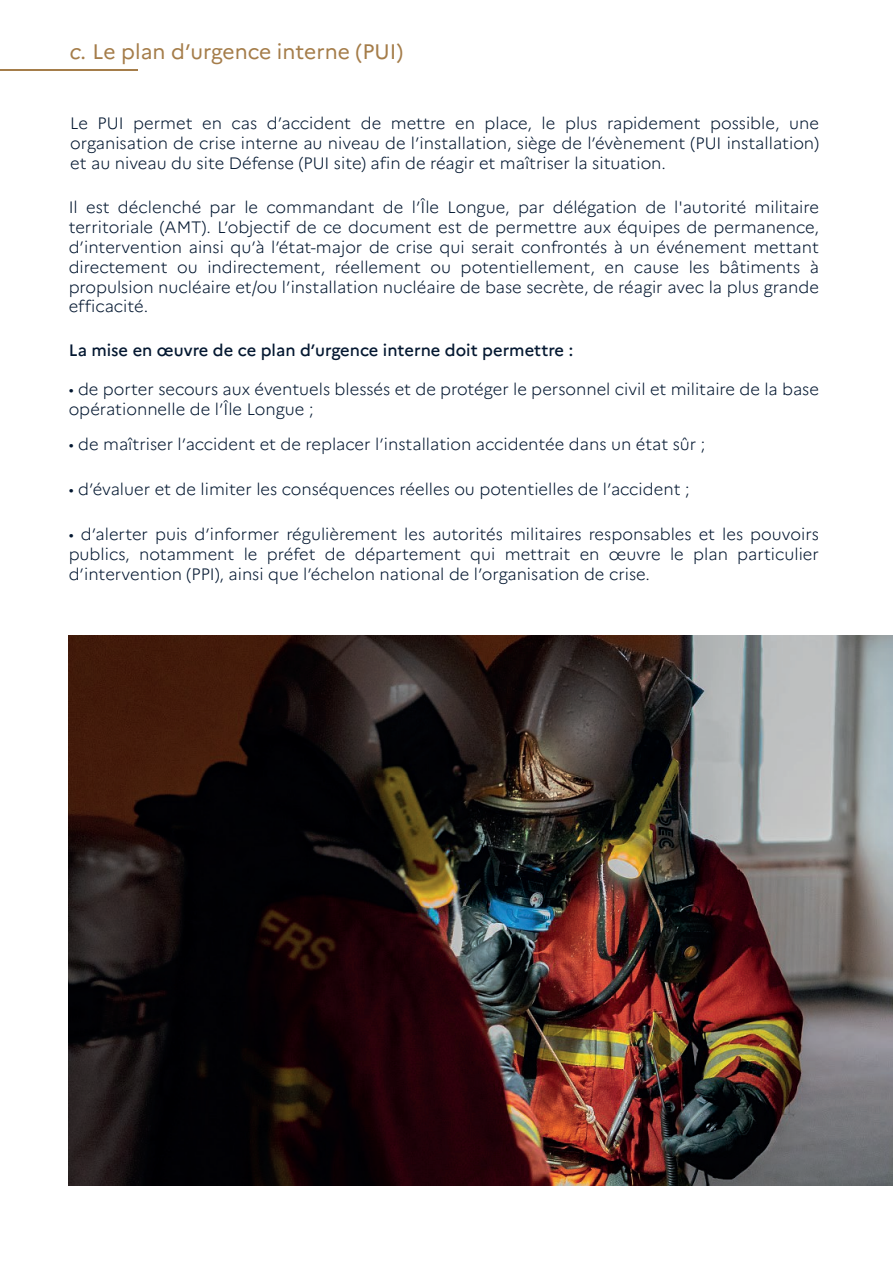
<style>
.page{position:relative;width:893px;height:1263px;background:#fff}
.page>*{position:absolute;margin:0;border:0;box-sizing:border-box;transform-origin:0 0}
.t1{font:21px "Marianne";color:#a57d4a}
.t2{font:300 16.5px/19.8px "Marianne";color:#041831;text-align:justify}
.t3{font:500 16.5px "Marianne";color:#041831}
.s1{font-style:italic}
</style>
<div class="page">
<hr style="left:0;top:70px;width:137px;height:1px;background:#a57d4a">
<img style="left:69px;top:636px;width:824px;height:549px">
<p class="t1" style="left:70px;top:39px;width:335px"><span class="s1">c.</span> Le plan d’urgence interne (PUI)</p>
<p class="t2" style="left:70px;top:114px;width:750px">Le PUI permet en cas d’accident de mettre en place, le plus rapidement possible, une organisation de crise interne au niveau de l’installation, siège de l’évènement (PUI installation) et au niveau du site Défense (PUI site) afin de réagir et maîtriser la situation.</p>
<p class="t2" style="left:69px;top:198px;width:752px">Il est déclenché par le commandant de l’Île Longue, par délégation de l'autorité militaire territoriale (AMT). L’objectif de ce document est de permettre aux équipes de permanence, d’intervention ainsi qu’à l’état-major de crise qui serait confrontés à un événement mettant directement ou indirectement, réellement ou potentiellement, en cause les bâtiments à propulsion nucléaire et/ou l’installation nucléaire de base secrète, de réagir avec la plus grande efficacité.</p>
<p class="t3" style="left:69px;top:340px;width:506px">La mise en œuvre de ce plan d’urgence interne doit permettre :</p>
<p class="t2" style="left:69px;top:379px;width:752px">• de porter secours aux éventuels blessés et de protéger le personnel civil et militaire de la base opérationnelle de l’Île Longue ;</p>
<p class="t2" style="left:69px;top:434px;width:638px">• de maîtriser l’accident et de replacer l’installation accidentée dans un état sûr ;</p>
<p class="t2" style="left:69px;top:479px;width:622px">• d’évaluer et de limiter les conséquences réelles ou potentielles de l’accident ;</p>
<p class="t2" style="left:69px;top:524px;width:752px">• d’alerter puis d’informer régulièrement les autorités militaires responsables et les pouvoirs publics, notamment le préfet de département qui mettrait en œuvre le plan particulier d’intervention (PPI), ainsi que l’échelon national de l’organisation de crise.</p>
</div>
